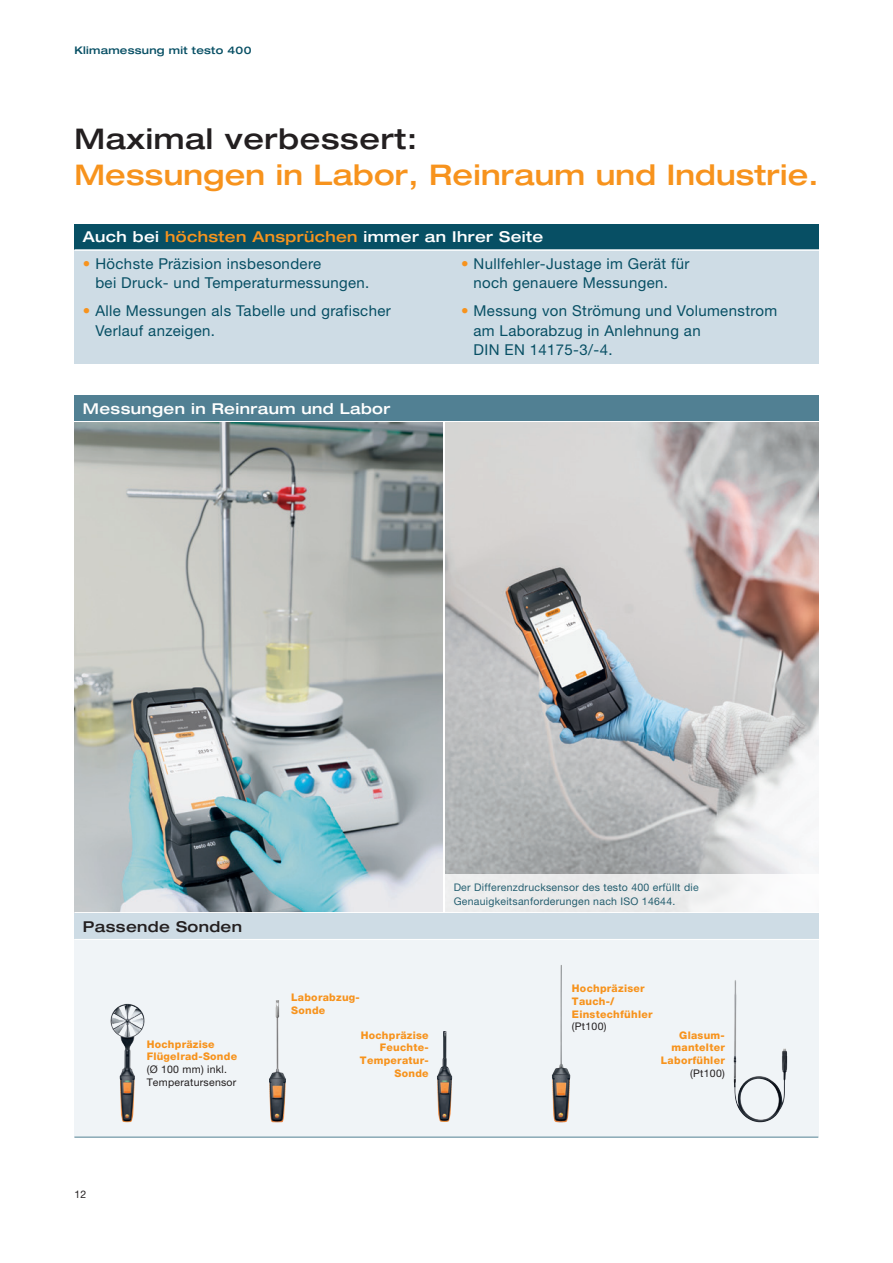
<style>
.page{position:relative;width:893px;height:1263px;background:#fff}
.page>*{position:absolute;margin:0;border:0;box-sizing:border-box;transform-origin:0 0}
.t1{font:500 expanded 28.5px "Helvetica Neue LTW1 G";letter-spacing:.01em;color:#f7931d}
.t2{font:500 expanded 28.5px "Helvetica Neue LTW1 G";letter-spacing:.025em;color:#231f20}
.t3{font:15px/19.5px "Helvetica Neue LTW1 G";letter-spacing:.025em;color:#074f64}
.t4{font:500 expanded 15px "Helvetica Neue LTW1 G";letter-spacing:.025em;color:#fff}
.t5{font:500 expanded 15px "Helvetica Neue LTW1 G";letter-spacing:.025em;color:#231f20}
.t6{font:800 10.5px/12.6px "Helvetica Neue LTW1 G";letter-spacing:.025em;color:#f7931d}
.t7{font:10.5px/14.5px "Helvetica Neue LTW1 G";letter-spacing:.025em;color:#074f64}
.t8{font:10.5px/12.6px "Helvetica Neue LTW1 G";letter-spacing:.025em;color:#231f20}
.t9{font:500 expanded 10.5px "Helvetica Neue LTW1 G";letter-spacing:.025em;color:#074f64}
.s1{color:#f7931d}
</style>
<div class="page">
<div style="left:74px;top:937px;width:745px;height:200px;background:#f0f4f7"></div>
<hr style="left:74px;top:1137px;width:744px;height:1px;background:#518093">
<div style="left:74px;top:396px;width:745px;height:25px;background:#518093"></div>
<img style="left:74px;top:423px;width:368px;height:489px">
<img style="left:445px;top:423px;width:374px;height:451px">
<img style="left:269px;top:1000px;width:17px;height:122px">
<img style="left:733px;top:981px;width:54px;height:141px">
<img style="left:552px;top:965px;width:18px;height:157px">
<img style="left:110px;top:1004px;width:35px;height:118px">
<img style="left:437px;top:1031px;width:15px;height:91px">
<div style="left:74px;top:249px;width:745px;height:115px;background:#cedce5"></div>
<div style="left:74px;top:224px;width:745px;height:25px;background:#074f64"></div>
<hr style="left:74px;top:249px;width:745px;height:2px;background:#fff">
<div style="left:445px;top:874px;width:374px;height:39px;background:linear-gradient(to right,#e7e7e7,#f7f7f8)"></div>
<div style="left:74px;top:913px;width:745px;height:26px;background:#cedce5"></div>
<hr style="left:74px;top:939px;width:745px;height:1px;background:#fff">
<p class="t9" style="left:74px;top:43px;width:179px">Klimamessung mit testo 400</p>
<h1 class="t2" style="left:74px;top:121px;width:344px">Maximal verbessert:</h1>
<h1 class="t1" style="left:74px;top:157px;width:746px">Messungen in Labor, Reinraum und Industrie.</h1>
<p class="t4" style="left:83px;top:227px;width:462px">Auch bei <span class="s1">höchsten Ansprüchen</span> immer an Ihrer Seite</p>
<p class="t3" style="left:95px;top:253px;width:276px;text-indent:-12px"><span class="s1">•</span> Höchste Präzision insbesondere<br>bei Druck- und Temperaturmessungen.</p>
<p class="t3" style="left:95px;top:301px;width:297px;text-indent:-12px"><span class="s1">•</span> Alle Messungen als Tabelle und grafischer<br>Verlauf anzeigen.</p>
<p class="t4" style="left:83px;top:399px;width:309px">Messungen in Reinraum und Labor</p>
<p class="t3" style="left:473px;top:253px;width:218px;text-indent:-12px"><span class="s1">•</span> Nullfehler-Justage im Gerät für noch genauere Messungen.</p>
<p class="t3" style="left:473px;top:301px;width:305px;text-indent:-12px"><span class="s1">•</span> Messung von Strömung und Volumenstrom am Laborabzug in Anlehnung an<br>DIN EN 14175-3/-4.</p>
<p class="t5" style="left:83px;top:917px;width:161px">Passende Sonden</p>
<p class="t7" style="left:454px;top:879px;width:247px">Der Differenzdrucksensor des testo 400 erfüllt die<br>Genauigkeitsanforderungen nach ISO 14644.</p>
<p class="t8" style="left:74px;top:1188px;width:13px">12</p>
<p class="t6" style="left:147px;top:1038px;width:92px">Hochpräzise<br>Flügelrad-Sonde</p>
<p class="t8" style="left:147px;top:1063px;width:91px">(Ø 100 mm) inkl.<br>Temperatursensor</p>
<p class="t6" style="left:572px;top:982px;width:82px">Hochpräziser<br>Tauch-/<br>Einstechfühler</p>
<p class="t8" style="left:572px;top:1020px;width:36px">(Pt100)</p>
<p class="t6" style="left:291px;top:991px;width:70px">Laborabzug-<br>Sonde</p>
<p class="t6" style="left:360px;top:1029px;width:70px;text-align:right">Hochpräzise<br>Feuchte-<br>Temperatur-<br>Sonde</p>
<p class="t6" style="left:661px;top:1029px;width:65px;text-align:right">Glasum&shy;mantelter<br>Laborfühler</p>
<p class="t8" style="left:690px;top:1066px;width:36px">(Pt100)</p>
</div>
